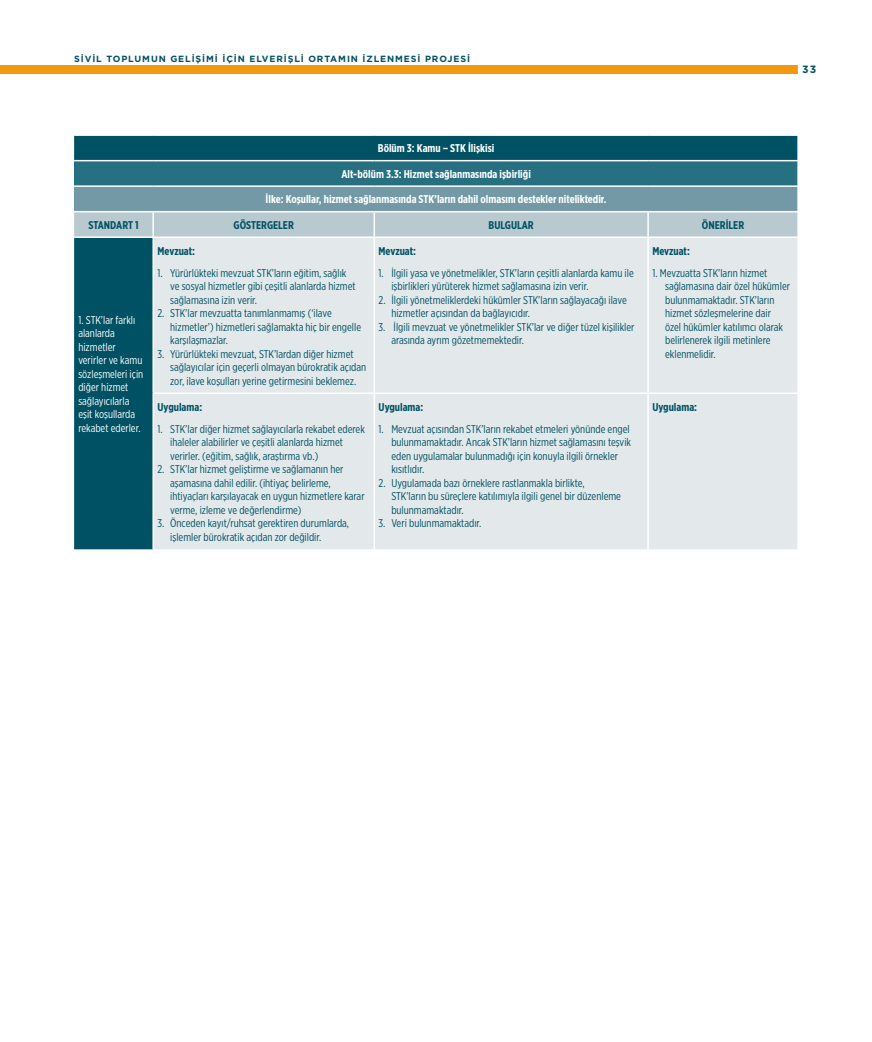
<style>
.page{position:relative;width:872px;height:1042px;background:#fff}
.page>*{position:absolute;margin:0;border:0;box-sizing:border-box;transform-origin:0 0}
.t1{font:11.25px/13.5px "Gotham X Narrow";color:#005163}
.t2{font:700 11.25px "Gotham X Narrow";color:#fff}
.t3{font:11.25px/13.5px "Gotham X Narrow";color:#fff}
.t4{font:700 11.25px "Gotham X Narrow";color:#005163}
.t5{font:700 10.5px "Gotham";color:#005163}
.t6{font:700 9px "Gotham";letter-spacing:.1em;color:#005163}
</style>
<div class="page">
<div style="left:0;top:65px;width:798px;height:9px;background:#f39910"></div>
<div style="left:74px;top:136px;width:723px;height:413px;background:#005163"></div>
<div style="left:74px;top:161px;width:724px;height:25px;background:#267081"></div>
<div style="left:74px;top:186px;width:724px;height:26px;background:#7499a6"></div>
<div style="left:74px;top:212px;width:723px;height:24px;background:#b9c9d0"></div>
<div style="left:154px;top:238px;width:643px;height:311px;background:#e3e9eb"></div>
<hr style="left:152px;top:212px;width:2px;height:24px;background:#fff">
<hr style="left:373px;top:212px;width:2px;height:24px;background:#fff">
<hr style="left:647px;top:212px;width:2px;height:24px;background:#fff">
<hr style="left:153px;top:236px;width:221px;height:2px;background:#fff">
<hr style="left:374px;top:236px;width:274px;height:2px;background:#fff">
<hr style="left:373px;top:238px;width:2px;height:154px;background:#fff">
<hr style="left:648px;top:236px;width:151px;height:2px;background:#fff">
<hr style="left:647px;top:238px;width:2px;height:154px;background:#fff">
<hr style="left:152px;top:392px;width:222px;height:2px;background:#fff">
<hr style="left:374px;top:392px;width:274px;height:2px;background:#fff">
<hr style="left:373px;top:394px;width:2px;height:155px;background:#fff">
<hr style="left:648px;top:392px;width:151px;height:2px;background:#fff">
<hr style="left:647px;top:394px;width:2px;height:155px;background:#fff">
<hr style="left:74px;top:160px;width:79px;height:1px;background:#fff">
<hr style="left:153px;top:160px;width:221px;height:1px;background:#fff">
<hr style="left:374px;top:160px;width:274px;height:1px;background:#fff">
<hr style="left:648px;top:160px;width:151px;height:1px;background:#fff">
<hr style="left:797px;top:161px;width:2px;height:24px;background:#fff">
<hr style="left:74px;top:185px;width:79px;height:2px;background:#fff">
<hr style="left:153px;top:185px;width:221px;height:2px;background:#fff">
<hr style="left:374px;top:185px;width:274px;height:2px;background:#fff">
<hr style="left:648px;top:185px;width:151px;height:2px;background:#fff">
<hr style="left:797px;top:187px;width:2px;height:24px;background:#fff">
<hr style="left:74px;top:211px;width:79px;height:1px;background:#fff">
<hr style="left:153px;top:211px;width:221px;height:1px;background:#fff">
<hr style="left:374px;top:211px;width:274px;height:1px;background:#fff">
<hr style="left:648px;top:211px;width:151px;height:1px;background:#fff">
<hr style="left:74px;top:236px;width:79px;height:2px;background:#fff">
<hr style="left:152px;top:238px;width:2px;height:154px;background:#fff">
<hr style="left:152px;top:394px;width:2px;height:155px;background:#fff">
<p class="t6" style="left:74px;top:52px;width:397px">SIVIL TOPLUMUN GELIŞIMI IÇIN ELVERIŞLI ORTAMIN İZLENMESI PROJESI</p>
<p class="t5" style="left:802px;top:62px;width:16px">33</p>
<p class="t2" style="left:378px;top:141px;width:118px">Bölüm 3: Kamu – STK İlişkisi</p>
<p class="t2" style="left:341px;top:167px;width:191px">Alt-bölüm 3.3: Hizmet sağlanmasında işbirliği</p>
<p class="t2" style="left:266px;top:193px;width:342px">İlke: Koşullar, hizmet sağlanmasında STK’ların dahil olmasını destekler niteliktedir.</p>
<p class="t4" style="left:89px;top:218px;width:52px">STANDART 1</p>
<p class="t4" style="left:234px;top:218px;width:62px">GÖSTERGELER</p>
<p class="t4" style="left:488px;top:218px;width:47px">BULGULAR</p>
<p class="t4" style="left:702px;top:218px;width:44px">ÖNERİLER</p>
<p class="t3" style="left:78px;top:313px;width:66px">1. STK’lar farklı alanlarda hizmetler verirler ve kamu sözleşmeleri için diğer hizmet sağlayıcılarla eşit koşullarda rekabet ederler.</p>
<p class="t4" style="left:157px;top:244px;width:39px">Mevzuat:</p>
<p class="t1" style="left:170px;top:266px;width:187px;text-indent:-13px">1. Yürürlükteki mevzuat STK’ların eğitim, sağlık ve sosyal hizmetler gibi çeşitli alanlarda hizmet sağlamasına izin verir.</p>
<p class="t1" style="left:170px;top:306px;width:192px;text-indent:-13px">2. STK’lar mevzuatta tanımlanmamış (‘ilave hizmetler’) hizmetleri sağlamakta hiç bir engelle karşılaşmazlar.</p>
<p class="t1" style="left:170px;top:347px;width:197px;text-indent:-13px">3. Yürürlükteki mevzuat, STK’lardan diğer hizmet sağlayıcılar için geçerli olmayan bürokratik açıdan zor, ilave koşulları yerine getirmesini beklemez.</p>
<p class="t4" style="left:157px;top:400px;width:46px">Uygulama:</p>
<p class="t1" style="left:170px;top:422px;width:196px;text-indent:-13px">1. STK’lar diğer hizmet sağlayıcılarla rekabet ederek ihaleler alabilirler ve çeşitli alanlarda hizmet verirler. (eğitim, sağlık, araştırma vb.)</p>
<p class="t1" style="left:170px;top:462px;width:196px;text-indent:-13px">2. STK’lar hizmet geliştirme ve sağlamanın her aşamasına dahil edilir. (ihtiyaç belirleme, ihtiyaçları karşılayacak en uygun hizmetlere karar verme, izleme ve değerlendirme)</p>
<p class="t1" style="left:170px;top:516px;width:180px;text-indent:-13px">3. Önceden kayıt/ruhsat gerektiren durumlarda, işlemler bürokratik açıdan zor değildir.</p>
<p class="t4" style="left:378px;top:244px;width:39px">Mevzuat:</p>
<p class="t1" style="left:391px;top:266px;width:244px;text-indent:-13px">1. İlgili yasa ve yönetmelikler, STK’ların çeşitli alanlarda kamu ile işbirlikleri yürüterek hizmet sağlamasına izin verir.</p>
<p class="t1" style="left:391px;top:293px;width:237px;text-indent:-13px">2. İlgili yönetmeliklerdeki hükümler STK’ların sağlayacağı ilave hizmetler açısından da bağlayıcıdır.</p>
<p class="t1" style="left:391px;top:320px;width:245px;text-indent:-13px">3. İlgili mevzuat ve yönetmelikler STK’lar ve diğer tüzel kişilikler arasında ayrım gözetmemektedir.</p>
<p class="t4" style="left:378px;top:400px;width:46px">Uygulama:</p>
<p class="t1" style="left:391px;top:422px;width:241px;text-indent:-13px">1. Mevzuat açısından STK’ların rekabet etmeleri yönünde engel bulunmamaktadır. Ancak STK’ların hizmet sağlamasını teşvik eden uygulamalar bulunmadığı için konuyla ilgili örnekler kısıtlıdır.</p>
<p class="t1" style="left:391px;top:476px;width:231px;text-indent:-13px">2. Uygulamada bazı örneklere rastlanmakla birlikte,<br>STK’ların bu süreçlere katılımıyla ilgili genel bir düzenleme bulunmamaktadır.</p>
<p class="t1" style="left:378px;top:516px;width:104px">3. Veri bulunmamaktadır.</p>
<p class="t4" style="left:652px;top:244px;width:39px">Mevzuat:</p>
<p class="t1" style="left:665px;top:266px;width:126px;text-indent:-13px">1. Mevzuatta STK’ların hizmet sağlamasına dair özel hükümler bulunmamaktadır. STK’ların hizmet sözleşmelerine dair<br>özel hükümler katılımcı olarak belirlenerek ilgili metinlere eklenmelidir.</p>
<p class="t4" style="left:652px;top:400px;width:46px">Uygulama:</p>
</div>
